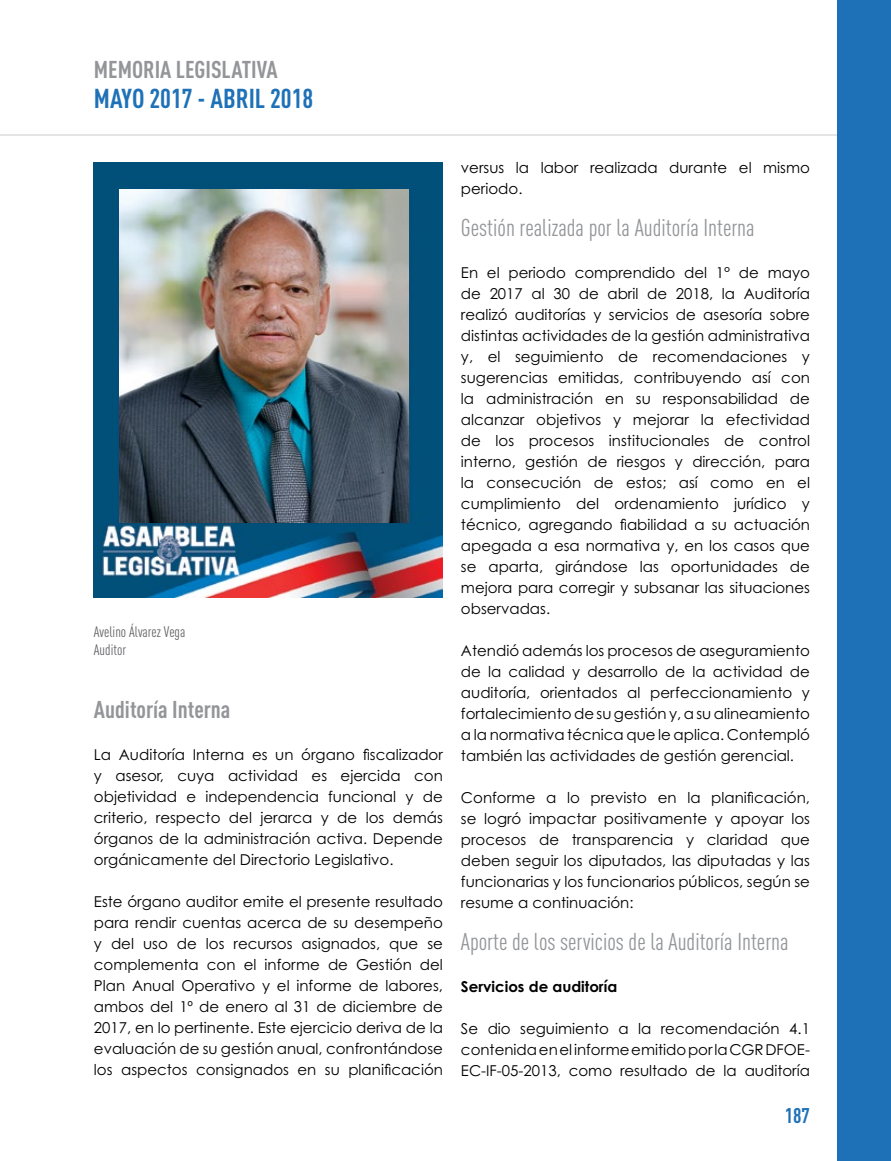
<style>
.page{position:relative;width:891px;height:1161px;background:#fff}
.page>*{position:absolute;margin:0;border:0;box-sizing:border-box;transform-origin:0 0}
.t1{font:700 27px "FFDIN Pro Cond";color:#1f71b7}
.t2{font:24px "FFDIN Pro Cond";color:#939598}
.t3{font:700 24px "FFDIN Pro Cond";color:#939598}
.t4{font:700 21px "FFDIN Pro Cond";color:#1f71b7}
.t5{font:15px/21px "Century Gothic Std";color:#000;text-align:justify}
.t6{font:15px/18px "FFDIN Pro Cond";color:#636466}
.t7{font:700 15px "Century Gothic Std";color:#000}
</style>
<div class="page">
<hr style="left:0;top:135px;width:891px;height:1px;background:#939598">
<div style="left:837px;top:0;width:54px;height:1161px;background:#1f71b7"></div>
<img style="left:94px;top:162px;width:349px;height:436px">
<img style="left:119px;top:189px;width:290px;height:333px">
<h2 class="t3" style="left:94px;top:51px;width:185px">MEMORIA LEGISLATIVA</h2>
<h1 class="t1" style="left:94px;top:78px;width:221px">MAYO 2017 - ABRIL 2018</h1>
<p class="t6" style="left:94px;top:622px;width:93px">Avelino Álvarez Vega<br>Auditor</p>
<h2 class="t3" style="left:94px;top:691px;width:138px">Auditoría Interna</h2>
<p class="t5" style="left:94px;top:744px;width:351px">La Auditoría Interna es un órgano fiscalizador y asesor, cuya actividad es ejercida con objetividad e independencia funcional y de criterio, respecto del jerarca y de los demás órganos de la administración activa. Depende orgánicamente del Directorio Legislativo.</p>
<p class="t5" style="left:94px;top:891px;width:351px">Este órgano auditor emite el presente resultado para rendir cuentas acerca de su desempeño y del uso de los recursos asignados, que se complementa con el informe de Gestión del Plan Anual Operativo y el informe de labores, ambos del 1º de enero al 31 de diciembre de 2017, en lo pertinente. Este ejercicio deriva de la evaluación de su gestión anual, confrontándose los aspectos consignados en su planificación</p>
<p class="t5" style="left:461px;top:157px;width:351px">versus la labor realizada durante el mismo periodo.</p>
<h2 class="t2" style="left:461px;top:210px;width:295px">Gestión realizada por la Auditoría Interna</h2>
<p class="t5" style="left:461px;top:262px;width:351px">En el periodo comprendido del 1° de mayo de 2017 al 30 de abril de 2018, la Auditoría realizó auditorías y servicios de asesoría sobre distintas actividades de la gestión administrativa y, el seguimiento de recomendaciones y sugerencias emitidas, contribuyendo así con la administración en su responsabilidad de alcanzar objetivos y mejorar la efectividad de los procesos institucionales de control interno, gestión de riesgos y dirección, para la consecución de estos; así como en el cumplimiento del ordenamiento jurídico y técnico, agregando fiabilidad a su actuación apegada a esa normativa y, en los casos que se aparta, girándose las oportunidades de mejora para corregir y subsanar las situaciones observadas.</p>
<p class="t5" style="left:461px;top:640px;width:351px">Atendió además los procesos de aseguramiento de la calidad y desarrollo de la actividad de auditoría, orientados al perfeccionamiento y fortalecimiento de su gestión y, a su alineamiento a la normativa técnica que le aplica. Contempló también las actividades de gestión gerencial.</p>
<p class="t5" style="left:461px;top:787px;width:351px">Conforme a lo previsto en la planificación, se logró impactar positivamente y apoyar los procesos de transparencia y claridad que deben seguir los diputados, las diputadas y las funcionarias y los funcionarios públicos, según se resume a continuación:</p>
<h2 class="t2" style="left:461px;top:924px;width:329px">Aporte de los servicios de la Auditoría Interna</h2>
<p class="t7" style="left:461px;top:977px;width:158px">Servicios de auditoría</p>
<p class="t5" style="left:461px;top:1018px;width:351px">Se dio seguimiento a la recomendación 4.1 contenida en el informe emitido por la CGR DFOE-EC-IF-05-2013, como resultado de la auditoría</p>
<h3 class="t4" style="left:785px;top:1100px;width:27px">187</h3>
</div>
